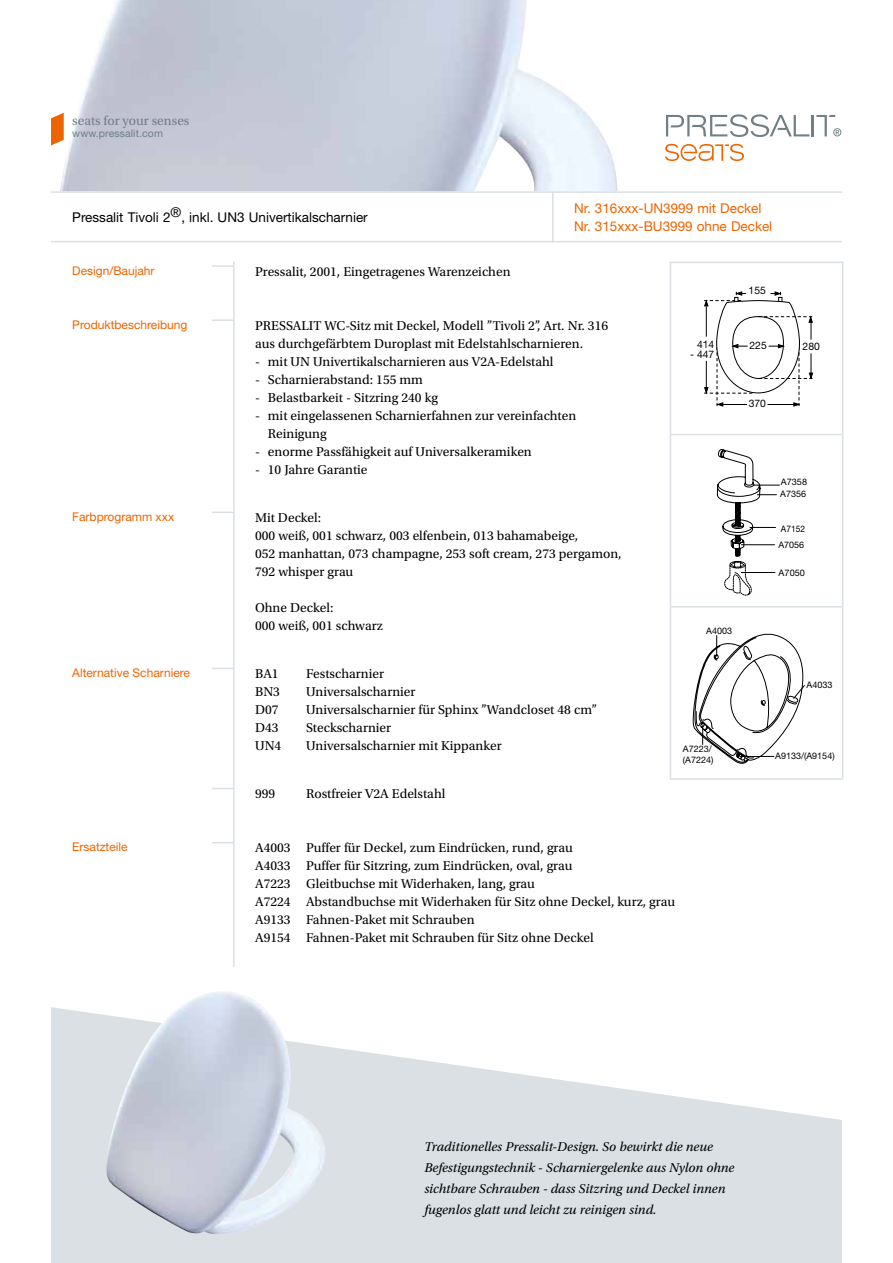
<style>
.page{position:relative;width:893px;height:1263px;background:#fff}
.page>*{position:absolute;margin:0;border:0;box-sizing:border-box;transform-origin:0 0}
.t1{font:13.5px/18px "Utopia Std";color:#000}
.t2{font:italic 13.5px/21px "Utopia Std";color:#000}
.t3{font:13.5px/18px "Helvetica Neue LT Std";color:#ec6502}
.t4{font:13.5px "Helvetica Neue LT Std";color:#000}
.t5{font:13.5px "Utopia Std";color:#717e85}
.t6{font:12px "Helvetica Neue LT Std";color:#ec6502}
.t7{font:10.5px "Helvetica Neue LT Std";letter-spacing:.01em;color:#717e85}
.t8{font:10.35px "Helvetica Neue";color:#000}
.t9{font:9px/10.8px "Helvetica Neue";color:#000}
.t10{font:9px "Helvetica Neue";color:#000;scale:.93 1}
</style>
<div class="page">
<hr style="left:670px;top:262px;width:173px;height:1px;background:#dae0e3">
<hr style="left:670px;top:263px;width:1px;height:171px;background:#dae0e3">
<hr style="left:842px;top:263px;width:1px;height:171px;background:#dae0e3">
<hr style="left:670px;top:434px;width:173px;height:1px;background:#dae0e3">
<hr style="left:670px;top:435px;width:1px;height:171px;background:#dae0e3">
<hr style="left:842px;top:435px;width:1px;height:171px;background:#dae0e3">
<hr style="left:670px;top:606px;width:173px;height:1px;background:#dae0e3">
<hr style="left:670px;top:607px;width:1px;height:171px;background:#dae0e3">
<hr style="left:842px;top:607px;width:1px;height:171px;background:#dae0e3">
<hr style="left:670px;top:778px;width:173px;height:2px;background:#dae0e3">
<img style="left:60px;top:0;width:557px;height:191px">
<hr style="left:812px;top:115px;width:2px;height:21px;background:#717e85">
<svg style="left:666px;top:114px;width:143px;height:23px"></svg>
<svg style="left:816px;top:115px;width:25px;height:21px"></svg>
<svg style="left:665px;top:144px;width:79px;height:17px"></svg>
<svg style="left:51px;top:113px;width:13px;height:32px"></svg>
<svg style="left:51px;top:1007px;width:791px;height:256px;fill:#dae0e3"></svg>
<hr style="left:51px;top:191px;width:791px;height:2px;background:#dae0e3">
<hr style="left:51px;top:241px;width:791px;height:1px;background:#dae0e3">
<hr style="left:552px;top:191px;width:2px;height:51px;background:#dae0e3">
<img style="left:106px;top:991px;width:220px;height:244px">
<svg style="left:704px;top:291px;width:109px;height:116px"></svg>
<svg style="left:717px;top:449px;width:62px;height:147px"></svg>
<svg style="left:692px;top:633px;width:113px;height:131px"></svg>
<hr style="left:212px;top:265px;width:23px;height:2px;background:#dae0e3">
<hr style="left:233px;top:267px;width:2px;height:52px;background:#dae0e3">
<hr style="left:212px;top:319px;width:23px;height:2px;background:#dae0e3">
<hr style="left:233px;top:321px;width:2px;height:191px;background:#dae0e3">
<svg style="left:212px;top:512px;width:23px;height:1px"></svg>
<hr style="left:233px;top:513px;width:2px;height:155px;background:#dae0e3">
<svg style="left:212px;top:668px;width:23px;height:1px"></svg>
<hr style="left:233px;top:669px;width:2px;height:119px;background:#dae0e3">
<svg style="left:212px;top:788px;width:23px;height:1px"></svg>
<hr style="left:233px;top:789px;width:2px;height:53px;background:#dae0e3">
<svg style="left:212px;top:842px;width:23px;height:1px"></svg>
<hr style="left:233px;top:843px;width:2px;height:124px;background:#dae0e3">
<p class="t5" style="left:72px;top:113px;width:119px">seats for your senses</p>
<p class="t7" style="left:72px;top:127px;width:92px">www.pressalit.com</p>
<p class="t4" style="left:72px;top:209px;width:297px">Pressalit Tivoli 2®, inkl. UN3 Univertikalscharnier</p>
<p class="t3" style="left:574px;top:199px;width:200px">Nr. 316xxx-UN3999 mit Deckel<br>Nr. 315xxx-BU3999 ohne Deckel</p>
<p class="t6" style="left:72px;top:263px;width:84px">Design/Baujahr</p>
<p class="t1" style="left:255px;top:263px;width:257px">Pressalit, 2001, Eingetragenes Warenzeichen</p>
<p class="t6" style="left:72px;top:317px;width:117px">Produktbeschreibung</p>
<p class="t1" style="left:255px;top:317px;width:355px">PRESSALIT WC-Sitz mit Deckel, Modell ”Tivoli 2”, Art. Nr. 316 aus durchgefärbtem Duroplast mit Edelstahlscharnieren.</p>
<p class="t1" style="left:255px;top:353px;width:300px">- mit UN Univertikalscharnieren aus V2A-Edelstahl</p>
<p class="t1" style="left:255px;top:371px;width:169px">- Scharnierabstand: 155 mm</p>
<p class="t1" style="left:255px;top:389px;width:184px">- Belastbarkeit - Sitzring 240 kg</p>
<p class="t1" style="left:268px;top:407px;width:310px;text-indent:-13px">- mit eingelassenen Scharnierfahnen zur vereinfachten<br>Reinigung</p>
<p class="t1" style="left:255px;top:443px;width:278px">- enorme Passfähigkeit auf Universalkeramiken</p>
<p class="t1" style="left:255px;top:461px;width:114px">- 10 Jahre Garantie</p>
<p class="t6" style="left:72px;top:509px;width:104px">Farbprogramm xxx</p>
<p class="t1" style="left:255px;top:509px;width:368px">Mit Deckel:<br>000 weiß, 001 schwarz, 003 elfenbein, 013 bahamabeige,<br>052 manhattan, 073 champagne, 253 soft cream, 273 pergamon, 792 whisper grau</p>
<p class="t1" style="left:255px;top:599px;width:129px">Ohne Deckel:<br>000 weiß, 001 schwarz</p>
<p class="t6" style="left:72px;top:666px;width:119px">Alternative Scharniere</p>
<p class="t1" style="left:255px;top:665px;width:25px">BA1</p>
<p class="t1" style="left:306px;top:665px;width:79px">Festscharnier</p>
<p class="t1" style="left:255px;top:683px;width:26px">BN3</p>
<p class="t1" style="left:306px;top:683px;width:111px">Universalscharnier</p>
<p class="t1" style="left:255px;top:701px;width:25px">D07</p>
<p class="t1" style="left:306px;top:701px;width:292px">Universalscharnier für Sphinx ”Wandcloset 48 cm”</p>
<p class="t1" style="left:255px;top:719px;width:25px">D43</p>
<p class="t1" style="left:306px;top:719px;width:87px">Steckscharnier</p>
<p class="t1" style="left:255px;top:737px;width:28px">UN4</p>
<p class="t1" style="left:306px;top:737px;width:197px">Universalscharnier mit Kippanker</p>
<p class="t1" style="left:255px;top:785px;width:22px">999</p>
<p class="t1" style="left:306px;top:785px;width:141px">Rostfreier V2A Edelstahl</p>
<p class="t8" style="left:697px;top:338px;width:19px">414</p>
<p class="t8" style="left:690px;top:348px;width:26px">- 447</p>
<p class="t8" style="left:749px;top:284px;width:19px">155</p>
<p class="t8" style="left:749px;top:339px;width:19px">225</p>
<p class="t8" style="left:803px;top:340px;width:19px">280</p>
<p class="t8" style="left:749px;top:397px;width:19px">370</p>
<p class="t9" style="left:706px;top:626px;width:27px">A4003</p>
<p class="t9" style="left:683px;top:743px;width:32px">A7223/ (A7224)</p>
<p class="t9" style="left:781px;top:476px;width:28px">A7358</p>
<p class="t9" style="left:780px;top:488px;width:27px">A7356</p>
<p class="t10" style="left:781px;top:524px;width:27px">A7152</p>
<p class="t9" style="left:778px;top:539px;width:27px">A7056</p>
<p class="t9" style="left:779px;top:567px;width:28px">A7050</p>
<p class="t9" style="left:806px;top:679px;width:27px">A4033</p>
<p class="t9" style="left:775px;top:750px;width:61px">A9133/(A9154)</p>
<p class="t6" style="left:72px;top:840px;width:57px">Ersatzteile</p>
<p class="t1" style="left:255px;top:839px;width:421px">A4003 Puffer für Deckel, zum Eindrücken, rund, grau<br>A4033 Puffer für Sitzring, zum Eindrücken, oval, grau<br>A7223 Gleitbuchse mit Widerhaken, lang, grau<br>A7224 Abstandbuchse mit Widerhaken für Sitz ohne Deckel, kurz, grau A9133 Fahnen-Paket mit Schrauben<br>A9154 Fahnen-Paket mit Schrauben für Sitz ohne Deckel</p>
<p class="t2" style="left:424px;top:1136px;width:311px">Traditionelles Pressalit-Design. So bewirkt die neue Befestigungstechnik - Scharniergelenke aus Nylon ohne sichtbare Schrauben - dass Sitzring und Deckel innen fugenlos glatt und leicht zu reinigen sind.</p>
</div>
